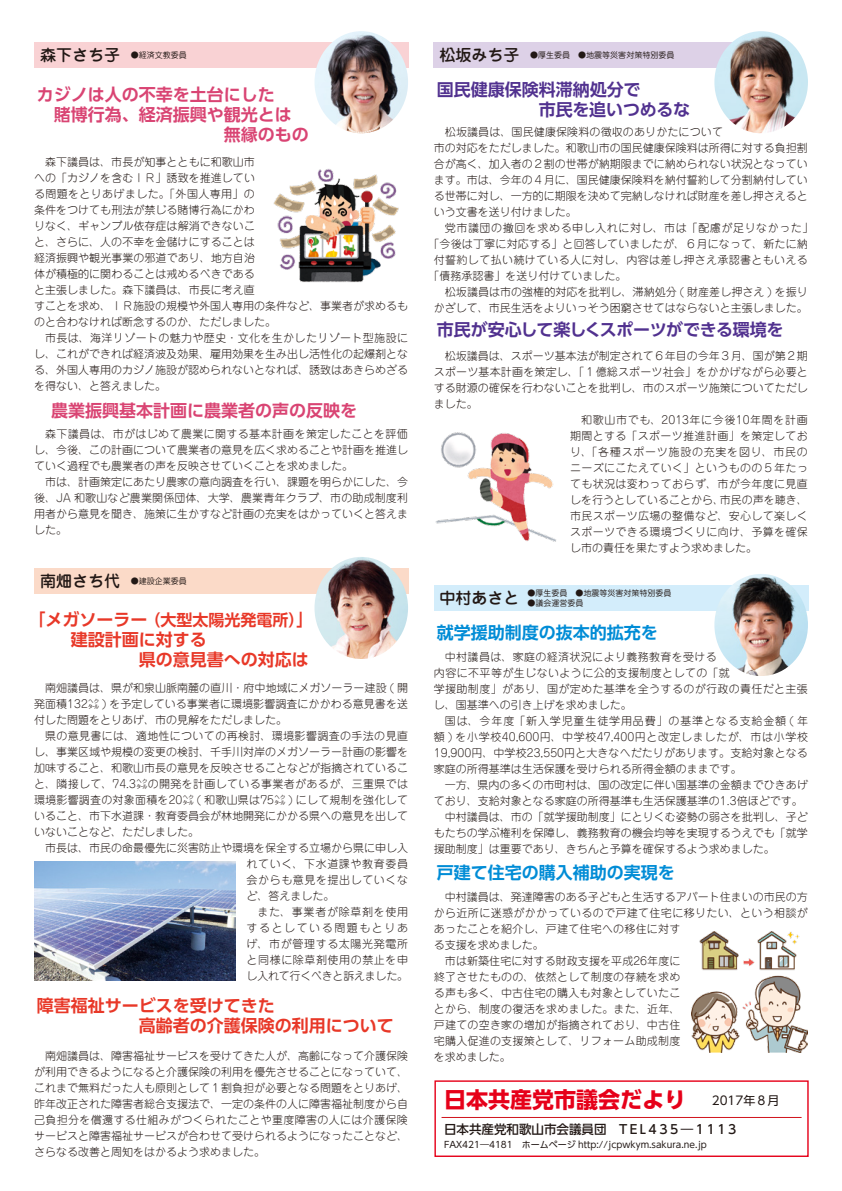
<style>
.page{position:relative;width:842px;height:1191px;background:#fff}
.page>*{position:absolute;margin:0;border:0;box-sizing:border-box;transform-origin:0 0}
.t1{font:700 22px "UD Shin Go Pro";color:#e60019}
.t2{font:700 17px/20px "UD Shin Go Pro De";color:#e83828}
.t3{font:700 17px/20px "UD Shin Go Pro De";letter-spacing:-.005em;color:#51318f}
.t4{font:700 17px/20px "UD Shin Go Pro De";color:#d94473}
.t5{font:700 17px "UD Shin Go Pro De";color:#008cd6}
.t6{font:700 16px "UD Shin Go Pro De";color:#e83828}
.t7{font:500 16px "Jun 34 Pro";color:#221815}
.t8{font:500 12.5px "UD Shin Go Pro";color:#221815}
.t9{font:300 11px/16px "Jun 101 Pro";color:#221815;text-align:justify}
.t10{font:300 11px/16px "Jun 101 Pro";letter-spacing:.035em;color:#221815}
.t11{font:300 11px "Jun 101 Pro";letter-spacing:.02em;color:#221815}
.t12{font:300 11px "Jun 101 Pro";letter-spacing:.03em;color:#221815}
.t13{font:300 11px "Jun 101 Pro";letter-spacing:.065em;color:#221815}
.t14{font:300 11px "Jun 101 Pro";letter-spacing:.05em;color:#221815}
.t15{font:300 11px "Jun 101 Pro";letter-spacing:.025em;color:#221815}
.t16{font:9px "UD Shin Go Pro";color:#221815}
.t17{font:8px "Jun 201 Pro";color:#221815}
.s1{font-family:"Jun 34 Pro";font-weight:500;font-size:16px}
.s2{font-size:17px}
</style>
<div class="page">
<svg style="left:434px;top:1080px;width:375px;height:77px"></svg>
<hr style="left:441px;top:1117px;width:360px;height:1px;background:#d0121b">
<div style="left:434px;top:585px;width:374px;height:26px;background:#d3edfb"></div>
<div style="left:34px;top:568px;width:375px;height:26px;background:#fbdac8"></div>
<div style="left:34px;top:43px;width:375px;height:25px;background:#f9d2d4"></div>
<div style="left:434px;top:43px;width:336px;height:25px;background:#ddd1e7"></div>
<img style="left:714px;top:574px;width:94px;height:102px">
<img style="left:314px;top:557px;width:94px;height:102px">
<img style="left:714px;top:31px;width:94px;height:102px">
<img style="left:692px;top:931px;width:116px;height:121px">
<img style="left:273px;top:169px;width:126px;height:113px">
<img style="left:435px;top:432px;width:121px;height:110px">
<img style="left:34px;top:861px;width:201px;height:119px">
<img style="left:314px;top:31px;width:94px;height:102px">
<p class="t17" style="left:40px;top:49px;width:148px"><span class="s1">森下さち子</span> ●経済文教委員</p>
<h2 class="t4" style="left:37px;top:84px;width:257px">カジノは人の不幸を土台にした　賭博行為、経済振興や観光とは</h2>
<p class="t9" style="left:34px;top:153px;width:376px;text-align:left;text-indent:11px">森下議員は、市長が知事とともに和歌山市<br>への「カジノを含むＩＲ」誘致を推進してい<br>る問題をとりあげました。「外国人専用」の<br>条件をつけても刑法が禁じる賭博行為にかわ<br>りなく、ギャンブル依存症は解消できないこ<br>と、さらに、人の不幸を金儲けにすることは<br>経済振興や観光事業の邪道であり、地方自治<br>体が積極的に関わることは戒めるべきである<br>と主張しました。森下議員は、市長に考え直<br>すことを求め、ＩＲ施設の規模や外国人専用の条件など、事業者が求めるものと合わなければ断念するのか、ただしました。</p>
<p class="t9" style="left:34px;top:329px;width:376px;text-indent:11px">市長は、海洋リゾートの魅力や歴史・文化を生かしたリゾート型施設にし、これができれば経済波及効果、雇用効果を生み出し活性化の起爆剤となる、外国人専用のカジノ施設が認められないとなれば、誘致はあきらめざるを得ない、と答えました。</p>
<h2 class="t4" style="left:51px;top:400px;width:308px">農業振興基本計画に農業者の声の反映を</h2>
<p class="t9" style="left:34px;top:425px;width:376px;text-indent:11px">森下議員は、市がはじめて農業に関する基本計画を策定したことを評価し、今後、この計画について農業者の意見を広く求めることや計画を推進していく過程でも農業者の声を反映させていくことを求めました。</p>
<p class="t9" style="left:34px;top:473px;width:376px;text-indent:11px">市は、計画策定にあたり農家の意向調査を行い、課題を明らかにした、今後、JA 和歌山など農業関係団体、大学、農業青年クラブ、市の助成制度利用者から意見を聞き、施策に生かすなど計画の充実をはかっていくと答えました。</p>
<p class="t17" style="left:40px;top:574px;width:148px"><span class="s1">南畑さち代</span> ●建設企業委員</p>
<h3 class="t6" style="left:28px;top:607px;width:287px"><span class="s2">「メガソーラー</span>（大型太陽光発電所）<span class="s2">」</span></h3>
<h2 class="t2" style="left:37px;top:629px;width:273px">　　建設計画に対する<br>　　　　　　県の意見書への対応は</h2>
<p class="t9" style="left:34px;top:678px;width:376px;text-indent:11px">南畑議員は、県が和泉山脈南麓の直川・府中地域にメガソーラー建設 ( 開発面積132㌶ ) を予定している事業者に環境影響調査にかかわる意見書を送付した問題をとりあげ、市の見解をただしました。</p>
<p class="t9" style="left:34px;top:726px;width:376px;text-indent:11px">県の意見書には、適地性についての再検討、環境影響調査の手法の見直し、事業区域や規模の変更の検討、千手川対岸のメガソーラー計画の影響を加味すること、和歌山市長の意見を反映させることなどが指摘されていること、隣接して、74.3㌶の開発を計画している事業者があるが、三重県では環境影響調査の対象面積を20㌶ ( 和歌山県は75㌶ ) にして規制を強化していること、市下水道課・教育委員会が林地開発にかかる県への意見を出していないことなど、ただしました。</p>
<p class="t9" style="left:247px;top:838px;width:163px;text-indent:-202px">市長は、市民の命最優先に災害防止や環境を保全する立場から県に申し入れていく、下水道課や教育委員会からも意見を提出していくなど、答えました。</p>
<p class="t9" style="left:247px;top:902px;width:163px;text-indent:11px">また、事業者が除草剤を使用するとしている問題もとりあげ、市が管理する太陽光発電所と同様に除草剤使用の禁止を申し入れて行くべきと訴えました。</p>
<h2 class="t2" style="left:37px;top:995px;width:359px">障害福祉サービスを受けてきた<br>　　　　　　高齢者の介護保険の利用について</h2>
<p class="t9" style="left:34px;top:1046px;width:376px;text-indent:11px">南畑議員は、障害福祉サービスを受けてきた人が、高齢になって介護保険が利用できるようになると介護保険の利用を優先させることになっていて、これまで無料だった人も原則として１割負担が必要となる問題をとりあげ、昨年改正された障害者総合支援法で、一定の条件の人に障害福祉制度から自己負担分を償還する仕組みがつくられたことや重度障害の人には介護保険サービスと障害福祉サービスが合わせて受けられるようになったことなど、さらなる改善と周知をはかるよう求めました。</p>
<p class="t17" style="left:440px;top:49px;width:236px"><span class="s1">松坂みち子</span> ●厚生委員　●地震等災害対策特別委員</p>
<h2 class="t3" style="left:437px;top:79px;width:255px">国民健康保険料滞納処分で<br>　　　　　　市民を追いつめるな</h2>
<p class="t9" style="left:434px;top:122px;width:376px;text-align:left;text-indent:11px">松坂議員は、国民健康保険料の徴収のありかたについて<br>市の対応をただしました。和歌山市の国民健康保険料は所得に対する負担割合が高く、加入者の２割の世帯が納期限までに納められない状況となっています。市は、今年の４月に、国民健康保険料を納付誓約して分割納付している世帯に対し、一方的に期限を決めて完納しなければ財産を差し押さえるという文書を送り付けました。</p>
<p class="t14" style="left:445px;top:219px;width:370px">党市議団の撤回を求める申し入れに対し、市は「配慮が足りなかった」</p>
<p class="t9" style="left:428px;top:234px;width:381px">「今後は丁寧に対応する」と回答していましたが、６月になって、新たに納</p>
<p class="t12" style="left:434px;top:251px;width:375px">付誓約して払い続けている人に対し、内容は差し押さえ承認書ともいえる</p>
<p class="t9" style="left:428px;top:266px;width:200px">「債務承認書」を送り付けていました。</p>
<p class="t9" style="left:445px;top:282px;width:364px">松坂議員は市の強権的対応を批判し、滞納処分 ( 財産差し押さえ ) を振り</p>
<p class="t9" style="left:434px;top:298px;width:376px">かざして、市民生活をよりいっそう困窮させてはならないと主張しました。</p>
<h2 class="t3" style="left:437px;top:319px;width:348px">市民が安心して楽しくスポーツができる環境を</h2>
<p class="t9" style="left:445px;top:346px;width:365px">松坂議員は、スポーツ基本法が制定されて６年目の今年３月、国が第２期</p>
<p class="t9" style="left:434px;top:362px;width:375px">スポーツ基本計画を策定し、「１億総スポーツ社会」をかかげながら必要と</p>
<p class="t9" style="left:434px;top:378px;width:376px">する財源の確保を行わないことを批判し、市のスポーツ施策についてただし</p>
<p class="t9" style="left:434px;top:394px;width:45px">ました。</p>
<p class="t13" style="left:581px;top:411px;width:228px">和歌山市でも、2013年に今後10年間を計画</p>
<p class="t10" style="left:570px;top:426px;width:239px">期間とする「スポーツ推進計画」を策定してお</p>
<p class="t13" style="left:570px;top:443px;width:239px">り、「各種スポーツ施設の充実を図り、市民の</p>
<p class="t12" style="left:570px;top:459px;width:239px">ニーズにこたえていく」というものの５年たっ</p>
<p class="t10" style="left:570px;top:474px;width:239px">ても状況は変わっておらず、市が今年度に見直</p>
<p class="t9" style="left:570px;top:490px;width:239px">しを行うとしていることから、市民の声を聴き、</p>
<p class="t10" style="left:570px;top:506px;width:239px">市民スポーツ広場の整備など、安心して楽しく</p>
<p class="t10" style="left:570px;top:522px;width:239px">スポーツできる環境づくりに向け、予算を確保</p>
<p class="t9" style="left:570px;top:538px;width:188px">し市の責任を果たすよう求めました。</p>
<h3 class="t7" style="left:440px;top:585px;width:81px">中村あさと</h3>
<p class="t17" style="left:527px;top:586px;width:145px">●厚生委員　●地震等災害対策特別委員</p>
<p class="t17" style="left:527px;top:596px;width:57px">●議会運営委員</p>
<h2 class="t5" style="left:437px;top:619px;width:222px">就学援助制度の抜本的拡充を</h2>
<p class="t10" style="left:434px;top:647px;width:375px;text-indent:11px">中村議員は、家庭の経済状況により義務教育を受ける<br>内容に不平等が生じないように公的支援制度としての「就<br>学援助制度」があり、国が定めた基準を全うするのが行政の責任だと主張し、国基準への引き上げを求めました。</p>
<p class="t9" style="left:434px;top:711px;width:376px;text-indent:11px">国は、今年度「新入学児童生徒学用品費」の基準となる支給金額 ( 年額 ) を小学校40,600円、中学校47,400円と改定しましたが、市は小学校19,900円、中学校23,550円と大きなへだたりがあります。支給対象となる家庭の所得基準は生活保護を受けられる所得金額のままです。</p>
<p class="t9" style="left:445px;top:775px;width:365px">一方、県内の多くの市町村は、国の改定に伴い国基準の金額までひきあげ</p>
<p class="t9" style="left:434px;top:791px;width:370px">ており、支給対象となる家庭の所得基準も生活保護基準の1.3倍ほどです。</p>
<p class="t9" style="left:445px;top:807px;width:364px">中村議員は、市の「就学援助制度」にとりくむ姿勢の弱さを批判し、子ど</p>
<p class="t9" style="left:434px;top:823px;width:375px">もたちの学ぶ権利を保障し、義務教育の機会均等を実現するうえでも「就学</p>
<p class="t9" style="left:434px;top:839px;width:342px">援助制度」は重要であり、きちんと予算を確保するよう求めました。</p>
<h2 class="t5" style="left:437px;top:859px;width:239px">戸建て住宅の購入補助の実現を</h2>
<p class="t9" style="left:445px;top:887px;width:364px">中村議員は、発達障害のある子どもと生活するアパート住まいの市民の方</p>
<p class="t12" style="left:434px;top:904px;width:375px">から近所に迷惑がかかっているので戸建て住宅に移りたい、という相談が</p>
<p class="t11" style="left:434px;top:920px;width:248px">あったことを紹介し、戸建て住宅への移住に対す</p>
<p class="t9" style="left:434px;top:935px;width:111px">る支援を求めました。</p>
<p class="t9" style="left:445px;top:951px;width:237px">市は新築住宅に対する財政支援を平成26年度に</p>
<p class="t11" style="left:434px;top:968px;width:248px">終了させたものの、依然として制度の存続を求め</p>
<p class="t11" style="left:434px;top:984px;width:248px">る声も多く、中古住宅の購入も対象としていたこ</p>
<p class="t15" style="left:434px;top:1000px;width:248px">とから、制度の復活を求めました。また、近年、</p>
<p class="t11" style="left:434px;top:1016px;width:248px">戸建ての空き家の増加が指摘されており、中古住</p>
<p class="t11" style="left:434px;top:1032px;width:248px">宅購入促進の支援策として、リフォーム助成制度</p>
<p class="t9" style="left:434px;top:1047px;width:78px">を求めました。</p>
<h1 class="t1" style="left:444px;top:1082px;width:337px">日本共産党市議会だより <sup>2017年８月</sup></h1>
<p class="t8" style="left:444px;top:1119px;width:294px">日本共産党和歌山市会議員団　T E L 4 3 5 ― 1 1 1 3</p>
<p class="t16" style="left:444px;top:1137px;width:264px">FAX421―4181　ホームページ http://jcpwkym.sakura.ne.jp</p>
</div>
